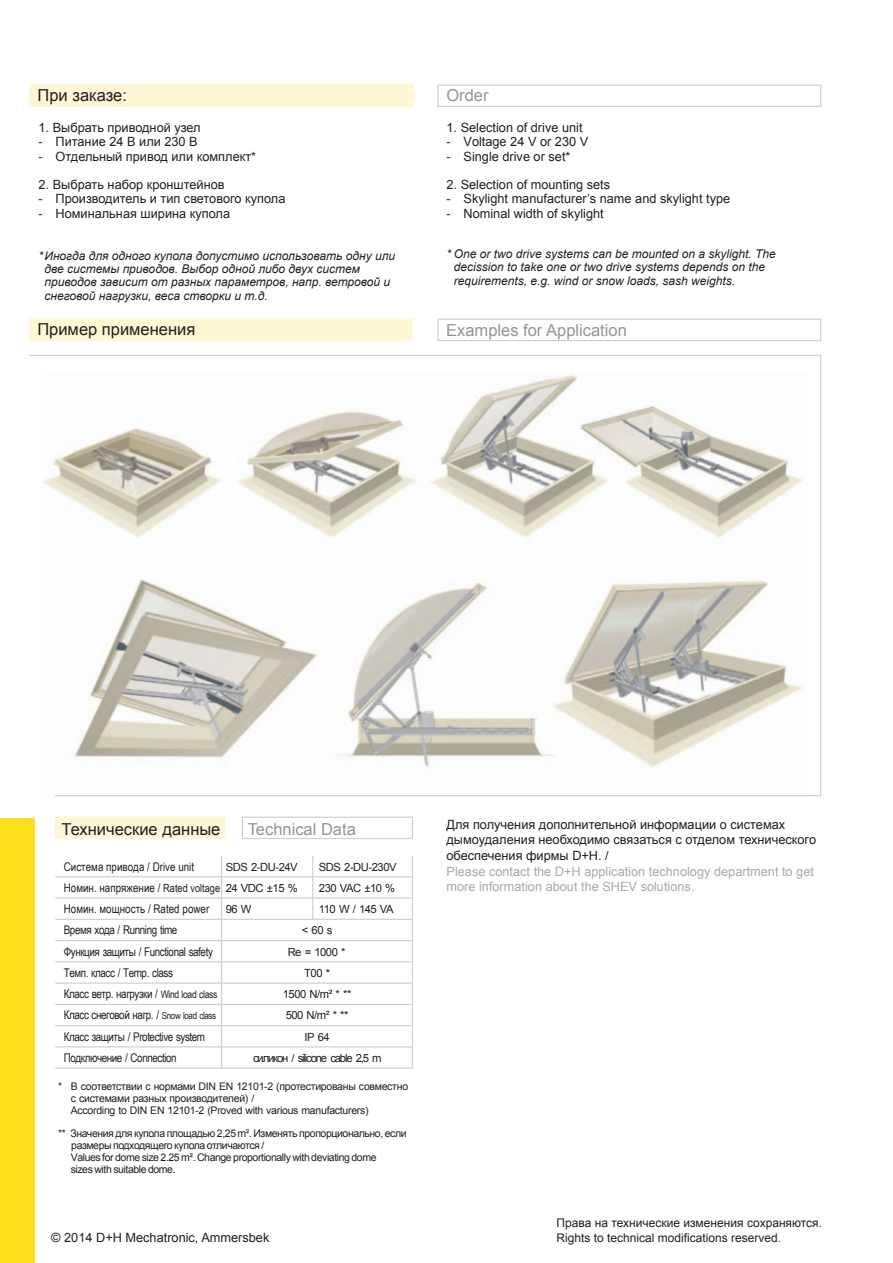
<style>
.page{position:relative;width:893px;height:1263px;background:#fff}
.page>*{position:absolute;margin:0;border:0;box-sizing:border-box;transform-origin:0 0}
.t1{font:16.5px "Arial";color:#231f20}
.t2{font:16.5px "Arial";color:#939598}
.t3{font:12.75px/15.6px "Arial";color:#231f20}
.t4{font:12.75px "Arial";color:#a8a9ad}
.t5{font:italic 12px/13.4px "Arial";color:#231f20}
.t6{font:12px/21.3px "Arial Narrow";letter-spacing:-.035em;color:#231f20}
.t7{font:12px/21.3px "Arial Narrow";color:#231f20}
.t8{font:12px/14.7px "Arial";color:#231f20}
.t9{font:11.25px/21.3px "Arial";letter-spacing:-.04em;color:#231f20;text-align:center}
.t10{font:11.25px "Arial";letter-spacing:-.105em;color:#231f20}
.t11{font:10.5px/11.7px "Arial";letter-spacing:-.04em;color:#231f20}
.s1{font-size:11.25px}
.s2{font-size:10.5px}
.s3{font-size:9.75px}
</style>
<div class="page">
<svg style="left:29px;top:355px;width:793px;height:442px"></svg>
<div style="left:30px;top:319px;width:382px;height:22px;background:#fef7d6"></div>
<div style="left:437px;top:319px;width:384px;height:22px;border:1px solid #d1d2d4"></div>
<div style="left:437px;top:84px;width:384px;height:23px;border:1px solid #d1d2d4"></div>
<div style="left:29px;top:84px;width:384px;height:23px;border:1px solid #fef7d6"></div>
<div style="left:30px;top:84px;width:383px;height:22px;background:#fef7d6"></div>
<hr style="left:55px;top:897px;width:357px;height:2px;background:#d1d2d4">
<hr style="left:55px;top:919px;width:357px;height:1px;background:#d1d2d4">
<hr style="left:55px;top:876px;width:357px;height:1px;background:#d1d2d4">
<hr style="left:55px;top:940px;width:357px;height:1px;background:#d1d2d4">
<hr style="left:55px;top:961px;width:357px;height:1px;background:#d1d2d4">
<hr style="left:55px;top:982px;width:357px;height:2px;background:#d1d2d4">
<hr style="left:55px;top:1004px;width:357px;height:1px;background:#d1d2d4">
<hr style="left:55px;top:1025px;width:357px;height:1px;background:#d1d2d4">
<hr style="left:55px;top:1046px;width:357px;height:1px;background:#d1d2d4">
<hr style="left:55px;top:1067px;width:357px;height:2px;background:#d1d2d4">
<hr style="left:312px;top:855px;width:1px;height:64px;background:#d1d2d4">
<hr style="left:412px;top:855px;width:1px;height:213px;background:#d1d2d4">
<hr style="left:221px;top:855px;width:1px;height:213px;background:#d1d2d4">
<div style="left:242px;top:817px;width:171px;height:22px;border:1px solid #d1d2d4"></div>
<div style="left:55px;top:817px;width:170px;height:21px;background:#fef7d6"></div>
<div style="left:55px;top:817px;width:171px;height:22px;border:1px solid #fef7d6"></div>
<div style="left:0;top:819px;width:34px;height:444px;background:#ffdf1b"></div>
<p class="t1" style="left:38px;top:84px;width:91px">При заказе:</p>
<p class="t3" style="left:39px;top:120px;width:164px">1. Выбрать приводной узел</p>
<p class="t3" style="left:39px;top:134px;width:161px">- Питание 24 B или 230 B</p>
<p class="t3" style="left:39px;top:148px;width:219px">- Отдельный привод или комплект*</p>
<p class="t3" style="left:39px;top:177px;width:188px">2. Выбрать набор кронштейнов</p>
<p class="t3" style="left:39px;top:191px;width:248px">- Производитель и тип светового купола</p>
<p class="t3" style="left:39px;top:205px;width:193px">- Номинальная ширина купола</p>
<p class="t5" style="left:44px;top:249px;width:352px;text-indent:-6px">* Иногда для одного купола допустимо использовать одну или две системы приводов. Выбор одной либо двух систем приводов зависит от разных параметров, напр. ветровой и снеговой нагрузки, веса створки и т.д.</p>
<p class="t2" style="left:446px;top:84px;width:44px">Order</p>
<p class="t3" style="left:446px;top:120px;width:138px">1. Selection of drive unit</p>
<p class="t3" style="left:446px;top:134px;width:143px">- Voltage 24 V or 230 V</p>
<p class="t3" style="left:446px;top:148px;width:126px">- Single drive or set*</p>
<p class="t3" style="left:446px;top:177px;width:165px">2. Selection of mounting sets</p>
<p class="t3" style="left:446px;top:191px;width:285px">- Skylight manufacturer’s name and skylight type</p>
<p class="t3" style="left:446px;top:205px;width:159px">- Nominal width of skylight</p>
<p class="t5" style="left:454px;top:247px;width:324px;text-indent:-7px">* One or two drive systems can be mounted on a skylight. The decission to take one or two drive systems depends on the requirements, e.g. wind or snow loads, sash weights.</p>
<p class="t1" style="left:37px;top:319px;width:159px">Пример применения</p>
<p class="t2" style="left:446px;top:319px;width:182px">Examples for Application</p>
<p class="t3" style="left:446px;top:817px;width:371px">Для получения дополнительной информации о системах дымоудаления необходимо связаться с отделом технического обеспечения фирмы D+H. /</p>
<p class="t4" style="left:446px;top:863px;width:369px">Please contact the D+H application technology department to get</p>
<p class="t1" style="left:62px;top:818px;width:160px">Технические данные</p>
<p class="t2" style="left:248px;top:818px;width:110px">Technical Data</p>
<p class="t7" style="left:64px;top:855px;width:132px">Система привода / Drive unit</p>
<p class="t9" style="left:226px;top:856px;width:74px">SDS 2-DU-24V</p>
<p class="t9" style="left:319px;top:856px;width:79px;text-align:left">SDS 2-DU-230V<br>230 VAC ±10 %</p>
<p class="t9" style="left:226px;top:877px;width:73px">24 VDC ±15 %</p>
<p class="t4" style="left:446px;top:879px;width:250px">more information about the SHEV solutions.</p>
<p class="t7" style="left:64px;top:876px;width:158px">Номин. напряжение / <span class="s1">Rated voltage<br></span>Номин. мощность / Rated power</p>
<p class="t9" style="left:226px;top:898px;width:27px">96 W</p>
<p class="t9" style="left:319px;top:898px;width:76px">110 W / 145 VA</p>
<p class="t6" style="left:64px;top:919px;width:115px">Время хода / Running time</p>
<p class="t9" style="left:302px;top:920px;width:32px">&lt; 60 s</p>
<p class="t6" style="left:64px;top:940px;width:155px">Функция защиты / Functional safety Темп. класс / Temp. class<br>Класс ветр. нагрузки / <span class="s2">Wind load class </span>Класс снеговой нагр. / <span class="s3">Snow load class</span></p>
<p class="t6" style="left:64px;top:1046px;width:114px">Подключение / Connection</p>
<p class="t6" style="left:64px;top:1025px;width:143px">Класс защиты / Protective system</p>
<p class="t9" style="left:283px;top:941px;width:70px">Re = 1000 *<br>T00 *<br>1500 N/m² * **<br>500 N/m² * **</p>
<p class="t9" style="left:305px;top:1026px;width:27px">IP 64</p>
<p class="t10" style="left:253px;top:1050px;width:130px">силикон / silicone cable 2,5 m</p>
<p class="t11" style="left:71px;top:1081px;width:339px;text-indent:-13px">* В соответствии с нормами DIN EN 12101-2 (протестированы совместно с системами разных производителей) /<br>According to DIN EN 12101-2 (Proved with various manufacturers)</p>
<p class="t11" style="left:71px;top:1128px;width:337px;text-indent:-13px">** Значения для купола площадью 2,25 m². Изменять пропорционально, если размеры подходящего купола отличаются /<br>Values for dome size 2.25 m². Change proportionally with deviating dome<br>sizes with suitable dome.</p>
<p class="t3" style="left:51px;top:1229px;width:220px">© 2014 D+H Mechatronic, Ammersbek</p>
<p class="t8" style="left:556px;top:1215px;width:267px">Права на технические изменения сохраняются.<br>Rights to technical modifications reserved.</p>
</div>
